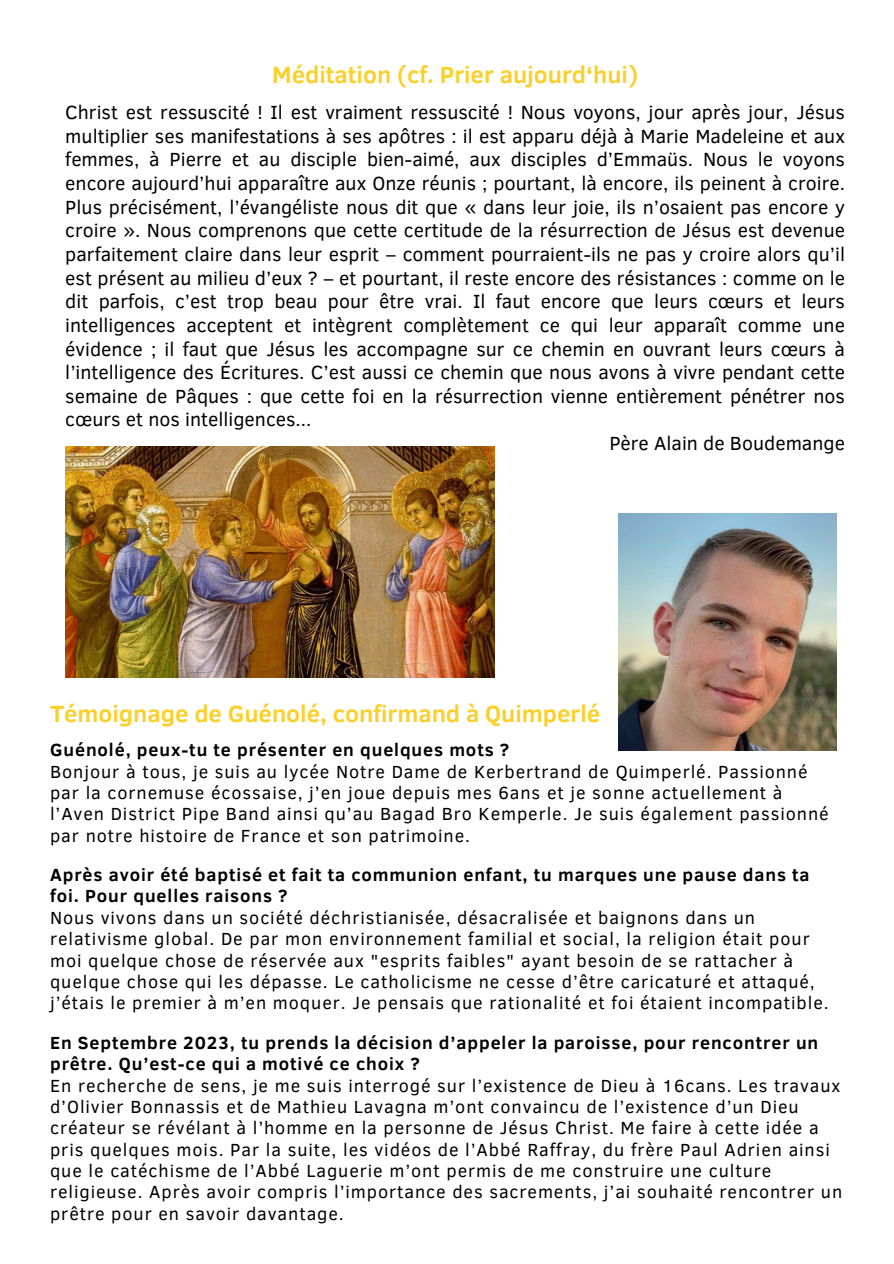
<style>
.page{position:relative;width:894px;height:1264px;background:#fff}
.page>*{position:absolute;margin:0;border:0;box-sizing:border-box;transform-origin:0 0}
.t1{font:700 24px "Clear Sans";color:#fad02c}
.t2{font:19.5px/23.7px "Clear Sans";color:#000;text-align:justify}
.t3{font:18px/21.3px "Clear Sans";letter-spacing:.05em;color:#000}
.t4{font:700 18px/21.3px "Clear Sans";letter-spacing:.05em;color:#000}
</style>
<div class="page">
<img style="left:65px;top:446px;width:429px;height:232px">
<img style="left:618px;top:513px;width:218px;height:237px">
<p class="t1" style="left:272px;top:57px;width:367px">Méditation (cf. Prier aujourd‘hui)</p>
<p class="t2" style="left:65px;top:99px;width:781px">Christ est ressuscité ! Il est vraiment ressuscité ! Nous voyons, jour après jour, Jésus multiplier ses manifestations à ses apôtres : il est apparu déjà à Marie Madeleine et aux femmes, à Pierre et au disciple bien-aimé, aux disciples d’Emmaüs. Nous le voyons encore aujourd’hui apparaître aux Onze réunis ; pourtant, là encore, ils peinent à croire.<br>Plus précisément, l’évangéliste nous dit que « dans leur joie, ils n’osaient pas encore y croire ». Nous comprenons que cette certitude de la résurrection de Jésus est devenue parfaitement claire dans leur esprit – comment pourraient-ils ne pas y croire alors qu’il est présent au milieu d’eux ? – et pourtant, il reste encore des résistances : comme on le dit parfois, c’est trop beau pour être vrai. Il faut encore que leurs cœurs et leurs intelligences acceptent et intègrent complètement ce qui leur apparaît comme une évidence ; il faut que Jésus les accompagne sur ce chemin en ouvrant leurs cœurs à l’intelligence des Écritures. C’est aussi ce chemin que nous avons à vivre pendant cette semaine de Pâques : que cette foi en la résurrection vienne entièrement pénétrer nos cœurs et nos intelligences...</p>
<p class="t2" style="left:609px;top:430px;width:237px">Père Alain de Boudemange</p>
<p class="t1" style="left:50px;top:696px;width:551px">Témoignage de Guénolé, confirmand à Quimperlé</p>
<h1 class="t4" style="left:50px;top:738px;width:460px">Guénolé, peux-tu te présenter en quelques mots ?</h1>
<p class="t3" style="left:50px;top:759px;width:779px">Bonjour à tous, je suis au lycée Notre Dame de Kerbertrand de Quimperlé. Passionné par la cornemuse écossaise, j’en joue depuis mes 6ans et je sonne actuellement à l’Aven District Pipe Band ainsi qu’au Bagad Bro Kemperle. Je suis également passionné par notre histoire de France et son patrimoine.</p>
<p class="t4" style="left:50px;top:863px;width:760px">Après avoir été baptisé et fait ta communion enfant, tu marques une pause dans ta foi. Pour quelles raisons ?</p>
<p class="t3" style="left:50px;top:906px;width:779px">Nous vivons dans un société déchristianisée, désacralisée et baignons dans un relativisme global. De par mon environnement familial et social, la religion était pour moi quelque chose de réservée aux "esprits faibles" ayant besoin de se rattacher à quelque chose qui les dépasse. Le catholicisme ne cesse d’être caricaturé et attaqué, j’étais le premier à m’en moquer. Je pensais que rationalité et foi étaient incompatible.</p>
<p class="t4" style="left:50px;top:1030px;width:769px">En Septembre 2023, tu prends la décision d’appeler la paroisse, pour rencontrer un prêtre. Qu’est-ce qui a motivé ce choix ?</p>
<p class="t3" style="left:50px;top:1073px;width:793px">En recherche de sens, je me suis interrogé sur l’existence de Dieu à 16cans. Les travaux d’Olivier Bonnassis et de Mathieu Lavagna m’ont convaincu de l’existence d’un Dieu créateur se révélant à l’homme en la personne de Jésus Christ. Me faire à cette idée a pris quelques mois. Par la suite, les vidéos de l’Abbé Raffray, du frère Paul Adrien ainsi que le catéchisme de l’Abbé Laguerie m’ont permis de me construire une culture religieuse. Après avoir compris l’importance des sacrements, j’ai souhaité rencontrer un prêtre pour en savoir davantage.</p>
</div>
